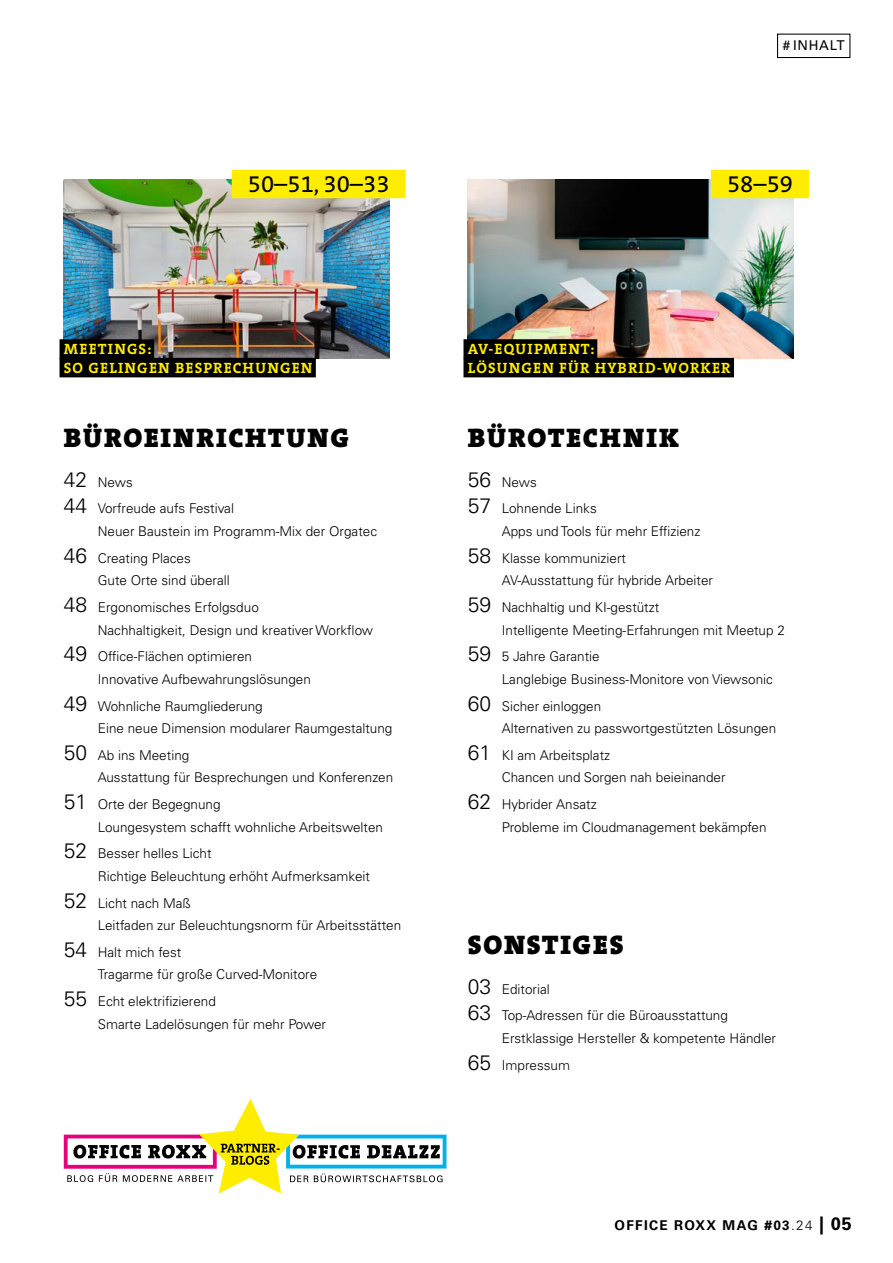
<style>
.page{position:relative;width:893px;height:1263px;background:#fff}
.page>*{position:absolute;margin:0;border:0;box-sizing:border-box;transform-origin:0 0}
.t1{font:900 27px "The Serif B W9";letter-spacing:.065em;color:#000}
.t2{font:24px "The Serif B W5 Plain";color:#000}
.t3{font:700 15px/18.6px "The Serif B W7";letter-spacing:.075em;color:#ffed00}
.t4{font:300 13.5px/26.7px "Univers LT Pro 45";color:#000}
.t5{font:700 13.5px "Univers LT Pro 65";letter-spacing:.1em;color:#000}
.t6{font:13.5px "Univers LT Pro 55 Roman";letter-spacing:.05em;color:#000}
.s1{font-size:21px}
.s2{font-family:"Univers LT Pro 45";font-weight:300}
.s3{font-size:18px}
</style>
<div class="page">
<div style="left:777px;top:34px;width:73px;height:24px;border:1px solid #000"></div>
<img style="left:64px;top:179px;width:326px;height:180px">
<img style="left:468px;top:179px;width:326px;height:180px">
<div style="left:60px;top:339px;width:94px;height:20px;background:#000"></div>
<div style="left:60px;top:358px;width:256px;height:19px;background:#000"></div>
<div style="left:463px;top:339px;width:134px;height:20px;background:#000"></div>
<div style="left:463px;top:358px;width:271px;height:19px;background:#000"></div>
<div style="left:232px;top:170px;width:174px;height:28px;background:#ffed00"></div>
<div style="left:711px;top:170px;width:98px;height:28px;background:#ffed00"></div>
<svg style="left:67px;top:1098px;width:376px;height:95px"></svg>
<p class="t6" style="left:783px;top:36px;width:64px"># I nhalt</p>
<h2 class="t2" style="left:248px;top:168px;width:143px">50–51, 30–33</h2>
<h2 class="t2" style="left:727px;top:168px;width:67px">58–59</h2>
<p class="t3" style="left:64px;top:340px;width:250px">MEETINGS:<br>SO GELINGEN BESPRECHUNGEN</p>
<p class="t3" style="left:468px;top:340px;width:264px">AV-EQUIPMENT:<br>LÖSUNGEN FÜR HYBRID-WORKER</p>
<h1 class="t1" style="left:64px;top:420px;width:286px">BÜROEINRICHTUNG</h1>
<p class="t4" style="left:64px;top:468px;width:172px"><span class="s1">42</span> News<br><span class="s1">44</span> Vorfreude aufs Festival</p>
<p class="t4" style="left:64px;top:517px;width:315px;text-indent:34px">Neuer Baustein im Programm-Mix der Orgatec<br><span class="s1">46</span> Creating Places</p>
<p class="t4" style="left:64px;top:567px;width:197px;text-align:center">Gute Orte sind überall<br><span class="s1">48</span> Ergonomisches Erfolgsduo</p>
<p class="t4" style="left:64px;top:616px;width:311px;text-indent:34px">Nachhaltigkeit, Design und kreativer Workflow<br><span class="s1">49</span> Office-Flächen optimieren</p>
<p class="t4" style="left:64px;top:665px;width:249px;text-indent:34px">Innovative Aufbewahrungslösungen<br><span class="s1">49</span> Wohnliche Raumgliederung</p>
<p class="t4" style="left:64px;top:714px;width:330px;text-indent:34px">Eine neue Dimension modularer Raumgestaltung<br><span class="s1">50</span> Ab ins Meeting</p>
<p class="t4" style="left:64px;top:764px;width:331px;text-indent:34px">Ausstattung für Besprechungen und Konferenzen<br><span class="s1">51</span> Orte der Begegnung</p>
<p class="t4" style="left:64px;top:813px;width:321px;text-indent:34px">Loungesystem schafft wohnliche Arbeitswelten<br><span class="s1">52</span> Besser helles Licht</p>
<p class="t4" style="left:64px;top:862px;width:308px;text-indent:34px">Richtige Beleuchtung erhöht Aufmerksamkeit<br><span class="s1">52</span> Licht nach Maß</p>
<p class="t4" style="left:64px;top:911px;width:339px;text-indent:34px">Leitfaden zur Beleuchtungsnorm für Arbeitsstätten<br><span class="s1">54</span> Halt mich fest</p>
<p class="t4" style="left:64px;top:961px;width:255px;text-indent:34px">Tragarme für große Curved-Monitore<br><span class="s1">55</span> Echt elektrifizierend</p>
<p class="t4" style="left:98px;top:1010px;width:230px">Smarte Ladelösungen für mehr Power</p>
<h1 class="t1" style="left:468px;top:420px;width:213px">BÜROTECHNIK</h1>
<p class="t4" style="left:468px;top:468px;width:131px"><span class="s1">56</span> News<br><span class="s1">57</span> Lohnende Links</p>
<p class="t4" style="left:468px;top:517px;width:234px;text-indent:34px">Apps und Tools für mehr Effizienz<br><span class="s1">58</span> Klasse kommuniziert</p>
<p class="t4" style="left:468px;top:567px;width:247px;text-indent:34px">AV-Ausstattung für hybride Arbeiter<br><span class="s1">59</span> Nachhaltig und KI-gestützt</p>
<p class="t4" style="left:468px;top:616px;width:319px;text-indent:34px">Intelligente Meeting-Erfahrungen mit Meetup 2<br><span class="s1">59</span> 5 Jahre Garantie</p>
<p class="t4" style="left:468px;top:665px;width:307px;text-indent:34px">Langlebige Business-Monitore von Viewsonic<br><span class="s1">60</span> Sicher einloggen</p>
<p class="t4" style="left:468px;top:714px;width:310px;text-indent:34px">Alternativen zu passwortgestützten Lösungen<br><span class="s1">61</span> KI am Arbeitsplatz</p>
<p class="t4" style="left:468px;top:764px;width:259px;text-indent:34px">Chancen und Sorgen nah beieinander<br><span class="s1">62</span> Hybrider Ansatz</p>
<p class="t4" style="left:502px;top:813px;width:266px">Probleme im Cloudmanagement bekämpfen</p>
<h1 class="t1" style="left:468px;top:927px;width:157px">SONSTIGES</h1>
<p class="t4" style="left:468px;top:975px;width:262px"><span class="s1">03</span> Editorial<br><span class="s1">63</span> Top-Adressen für die Büroausstattung</p>
<p class="t4" style="left:468px;top:1024px;width:310px;text-indent:34px">Erstklassige Hersteller &amp; kompetente Händler<br><span class="s1">65</span> Impressum</p>
<p class="t5" style="left:614px;top:1216px;width:239px">OFFICE ROXX MAG #03<span class="s2">.24</span> <span class="s3">| 05</span></p>
</div>
